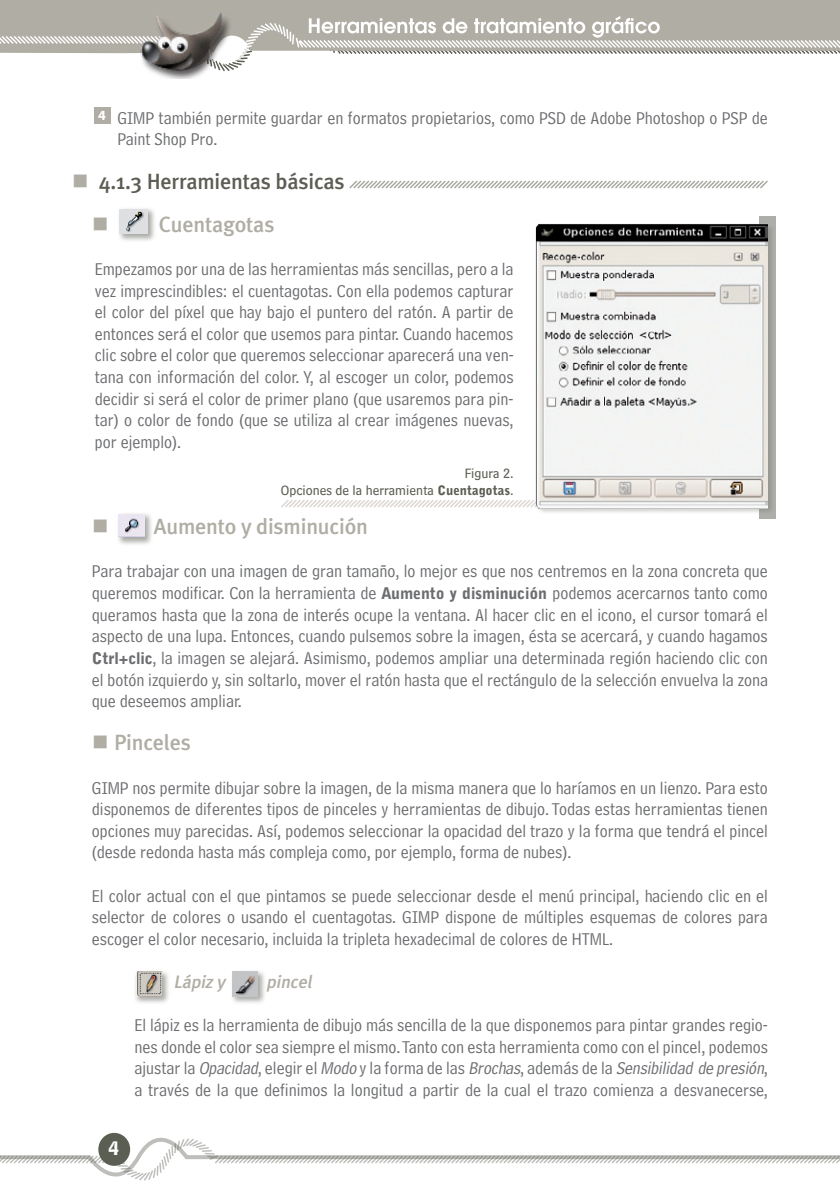
<style>
.page{position:relative;width:840px;height:1191px;background:#fff}
.page>*{position:absolute;margin:0;border:0;box-sizing:border-box;transform-origin:0 0}
.t1{font:500 22px "Meta Plus";letter-spacing:-.01em;color:#b0ada4}
.t2{font:500 22px "Meta Plus";letter-spacing:-.01em;color:#5b5e53}
.t3{font:18px/21.6px "Bell Centennial Address";color:#6c6d70;text-align:justify}
.t4{font:italic 500 18px "Meta Plus";color:#b0ada4}
.t5{font:16px "Bell Centennial Bold Listing";color:#fff}
.t6{font:14px/16.8px "Bell Centennial Sub Caption";color:#5b5e53;text-align:right}
.t7{font:700 14px "Myriad";color:#fff}
.s1{color:#b0ada4}
.s2{font-family:"Bell Gothic";font-weight:900;font-size:13px}
.s3{font-family:"Bell Gothic";font-weight:900;font-size:16px}
.s4{font-style:italic}
</style>
<div class="page">
<div style="left:0;top:0;width:839px;height:17px;background:#b0ada4"></div>
<svg style="left:0;top:1132px;width:839px;height:49px"></svg>
<svg style="left:0;top:17px;width:130px;height:37px;background:#b9b7af"></svg>
<img style="left:130px;top:5px;width:103px;height:74px">
<svg style="left:200px;top:16px;width:639px;height:57px"></svg>
<div style="left:759px;top:217px;width:16px;height:302px;background:#adaea9"></div>
<div style="left:116px;top:205px;width:61px;height:58px;background:#5b5e53;opacity:.52"></div>
<img style="left:120px;top:210px;width:27px;height:24px">
<div style="left:115px;top:510px;width:59px;height:56px;background:#5b5e53;opacity:.52"></div>
<img style="left:119px;top:514px;width:25px;height:23px">
<div style="left:132px;top:967px;width:59px;height:58px;background:#5b5e53;opacity:.52"></div>
<img style="left:136px;top:972px;width:26px;height:24px">
<div style="left:228px;top:967px;width:59px;height:58px;background:#5b5e53;opacity:.52"></div>
<img style="left:233px;top:971px;width:25px;height:25px">
<div style="left:94px;top:107px;width:16px;height:17px;background:#b0ada4"></div>
<svg style="left:281px;top:500px;width:254px;height:8px"></svg>
<div style="left:535px;top:224px;width:244px;height:297px;background:#5b5e53;opacity:.27"></div>
<img style="left:535px;top:224px;width:232px;height:284px">
<svg style="left:349px;top:180px;width:419px;height:9px"></svg>
<p class="t7" style="left:98px;top:108px;width:9px">4</p>
<p class="t3" style="left:117px;top:107px;width:651px">GIMP también permite guardar en formatos propietarios, como PSD de Adobe Photoshop o PSP de<br>Paint Shop Pro.</p>
<p class="t2" style="left:72px;top:168px;width:274px"><span class="s1">■</span> 4.1.3 Herramientas básicas</p>
<p class="t1" style="left:92px;top:211px;width:184px">■ Cuentagotas</p>
<p class="t3" style="left:95px;top:258px;width:420px">Empezamos por una de las herramientas más sencillas, pero a la vez imprescindibles: el cuentagotas. Con ella podemos capturar el color del píxel que hay bajo el puntero del ratón. A partir de entonces será el color que usemos para pintar. Cuando hacemos clic sobre el color que queremos seleccionar aparecerá una ven&shy;tana con información del color. Y, al escoger un color, podemos decidir si será el color de primer plano (que usaremos para pin&shy;tar) o color de fondo (que se utiliza al crear imágenes nuevas, por ejemplo).</p>
<p class="t6" style="left:281px;top:465px;width:234px">Figura 2.<br>Opciones de la herramienta <span class="s2">Cuentagotas</span>.</p>
<p class="t1" style="left:92px;top:514px;width:277px">■ Aumento y disminución</p>
<p class="t3" style="left:92px;top:561px;width:677px">Para trabajar con una imagen de gran tamaño, lo mejor es que nos centremos en la zona concreta que queremos modificar. Con la herramienta de <span class="s3">Aumento y disminución</span> podemos acercarnos tanto como queramos hasta que la zona de interés ocupe la ventana. Al hacer clic en el icono, el cursor tomará el aspecto de una lupa. Entonces, cuando pulsemos sobre la imagen, ésta se acercará, y cuando hagamos <span class="s3">Ctrl+clic</span>, la imagen se alejará. Asimismo, podemos ampliar una determinada región haciendo clic con el botón izquierdo y, sin soltarlo, mover el ratón hasta que el rectángulo de la selección envuelva la zona que deseemos ampliar.</p>
<p class="t1" style="left:92px;top:730px;width:100px">■ Pinceles</p>
<p class="t3" style="left:92px;top:777px;width:677px">GIMP nos permite dibujar sobre la imagen, de la misma manera que lo haríamos en un lienzo. Para esto disponemos de diferentes tipos de pinceles y herramientas de dibujo. Todas estas herramientas tienen opciones muy parecidas. Así, podemos seleccionar la opacidad del trazo y la forma que tendrá el pincel (desde redonda hasta más compleja como, por ejemplo, forma de nubes).</p>
<p class="t3" style="left:92px;top:885px;width:677px">El color actual con el que pintamos se puede seleccionar desde el menú principal, haciendo clic en el selector de colores o usando el cuentagotas. GIMP dispone de múltiples esquemas de colores para escoger el color necesario, incluida la tripleta hexadecimal de colores de HTML.</p>
<p class="t4" style="left:173px;top:971px;width:53px">Lápiz y</p>
<p class="t4" style="left:266px;top:971px;width:51px">pincel</p>
<p class="t3" style="left:134px;top:1014px;width:634px">El lápiz es la herramienta de dibujo más sencilla de la que disponemos para pintar grandes regio&shy;nes donde el color sea siempre el mismo. Tanto con esta herramienta como con el pincel, podemos a j u s t a r l a <span class="s4">Opacidad</span>, e l e g i r e l <span class="s4">Modo</span> y l a f o r m a d e l a s <span class="s4">Brochas</span>, a d e m á s d e l a <span class="s4">Sensibilidad de presión</span>, a través de la que definimos la longitud a partir de la cual el trazo comienza a desvanecerse,</p>
<p class="t5" style="left:108px;top:1136px;width:12px">4</p>
</div>
